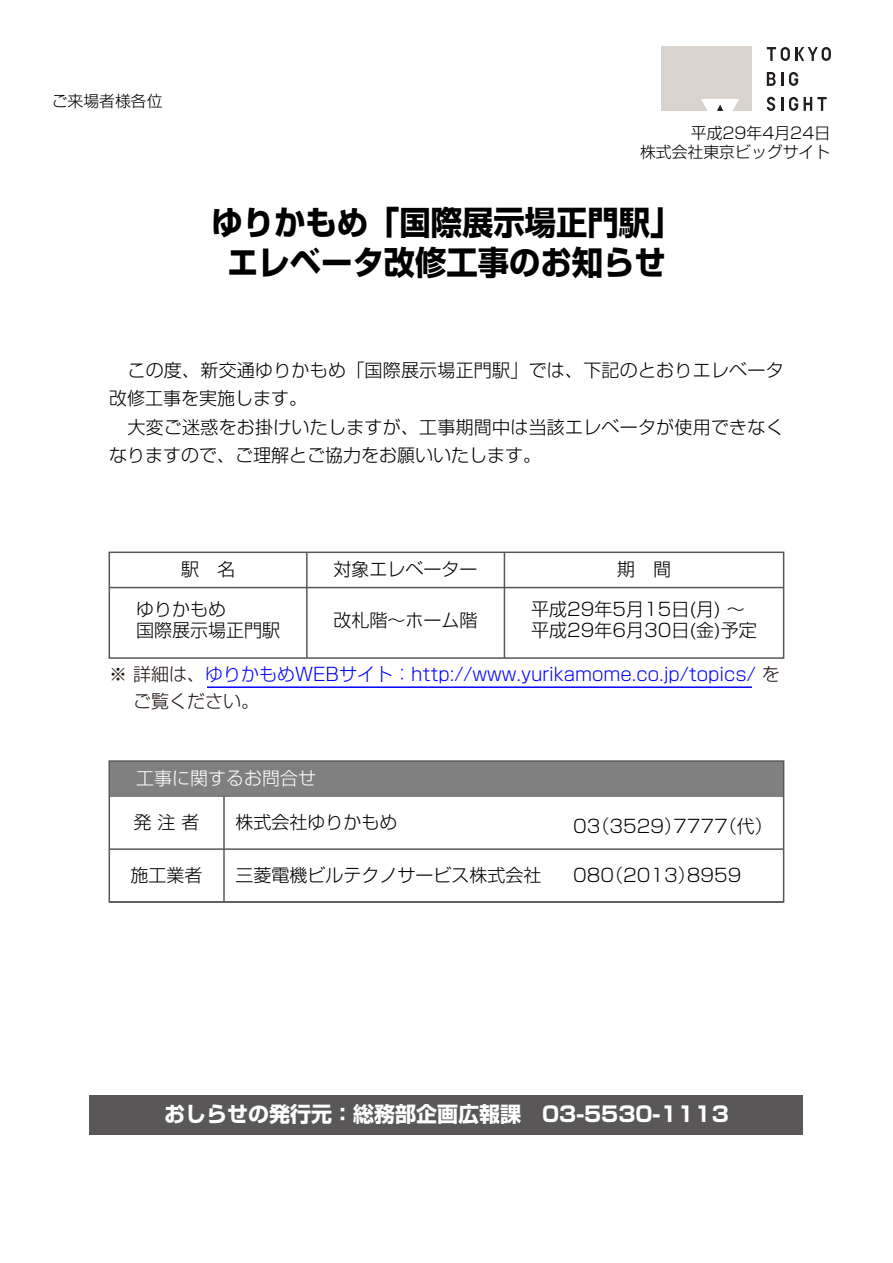
<style>
.page{position:relative;width:893px;height:1263px;background:#fff}
.page>*{position:absolute;margin:0;border:0;box-sizing:border-box;transform-origin:0 0}
.t1{font:700 33px/39.6px "Shin Go Pro";color:#000;text-align:center;scale:.95 1}
.t2{font:700 21px "Shin Go Pro";color:#fff}
.t3{font:300 18px/28.5px "Shin Go Pro";color:#000}
.t4{font:300 18px/27px "Shin Go Pro";color:#00f}
.t5{font:300 18px "Shin Go Pro";color:#fff}
.t6{font:300 15.9px/19px "Shin Go Pro";color:#000;text-align:right}
.s1{color:#231815}
</style>
<div class="page">
<div style="left:662px;top:47px;width:90px;height:64px;background:#d8d3cd"></div>
<svg style="left:701px;top:99px;width:38px;height:12px"></svg>
<svg style="left:767px;top:47px;width:64px;height:14px"></svg>
<svg style="left:767px;top:72px;width:16px;height:14px"></svg>
<svg style="left:789px;top:72px;width:9px;height:14px"></svg>
<svg style="left:781px;top:97px;width:2px;height:14px"></svg>
<svg style="left:804px;top:97px;width:23px;height:14px"></svg>
<svg style="left:767px;top:97px;width:8px;height:14px"></svg>
<svg style="left:789px;top:97px;width:9px;height:14px"></svg>
<div style="left:90px;top:1096px;width:713px;height:39px;background:#595757"></div>
<div style="left:109px;top:761px;width:675px;height:35px;background:#808080"></div>
<hr style="left:223px;top:796px;width:2px;height:106px;background:#595757">
<div style="left:109px;top:760px;width:675px;height:143px;border:2px solid #595757"></div>
<hr style="left:109px;top:848px;width:675px;height:2px;background:#595757">
<hr style="left:109px;top:901px;width:674px;height:2px;background:#595757">
<div style="left:109px;top:552px;width:675px;height:107px;border:2px solid #595757"></div>
<hr style="left:109px;top:587px;width:675px;height:1px;background:#595757">
<hr style="left:306px;top:552px;width:2px;height:106px;background:#595757">
<hr style="left:504px;top:552px;width:1px;height:106px;background:#595757">
<hr style="left:207px;top:686px;width:545px;height:2px;background:#00f">
<p class="t6" style="left:52px;top:89px;width:112px">ご来場者様各位</p>
<p class="t6" style="left:640px;top:121px;width:192px">平成29年4月24日<br>株式会社東京ビッグサイト</p>
<h1 class="t1" style="left:211px;top:199px;width:496px">ゆりかもめ「国際展示場正門駅」エレベータ改修工事のお知らせ</h1>
<p class="t3" style="left:109px;top:353px;width:676px">　この度、新交通ゆりかもめ「国際展示場正門駅」では、下記のとおりエレベータ改修工事を実施します。<br>　大変ご迷惑をお掛けいたしますが、工事期間中は当該エレベータが使用できなくなりますので、ご理解とご協力をお願いいたします。</p>
<p class="t3" style="left:181px;top:553px;width:55px">駅　名</p>
<p class="t3" style="left:334px;top:553px;width:145px">対象エレベーター</p>
<p class="t3" style="left:617px;top:553px;width:55px">期　間</p>
<p class="t3" style="left:136px;top:596px;width:145px;line-height:21.6px">ゆりかもめ<br>国際展示場正門駅</p>
<p class="t3" style="left:334px;top:603px;width:145px">改札階～ホーム階</p>
<p class="t4" style="left:133px;top:658px;width:648px;text-indent:-24px"><span class="s1">※ 詳細は、</span>ゆりかもめWEBサイト：http://www.yurikamome.co.jp/topics/ <span class="s1">をご覧ください。</span></p>
<p class="t3" style="left:531px;top:596px;width:227px;line-height:21.6px">平成29年5月15日(月) ～平成29年6月30日(金)予定</p>
<p class="t5" style="left:136px;top:763px;width:181px">工事に関するお問合せ</p>
<p class="t3" style="left:134px;top:806px;width:67px">発 注 者</p>
<p class="t3" style="left:131px;top:858px;width:73px">施工業者</p>
<p class="t3" style="left:236px;top:806px;width:163px">株式会社ゆりかもめ</p>
<p class="t3" style="left:236px;top:858px;width:307px">三菱電機ビルテクノサービス株式会社</p>
<p class="t3" style="left:573px;top:858px;width:170px">080（2013）8959</p>
<p class="t3" style="left:573px;top:810px;width:201px">03（3529）7777（代）</p>
<p class="t2" style="left:164px;top:1097px;width:566px">おしらせの発行元：総務部企画広報課　03-5530-1113</p>
</div>
